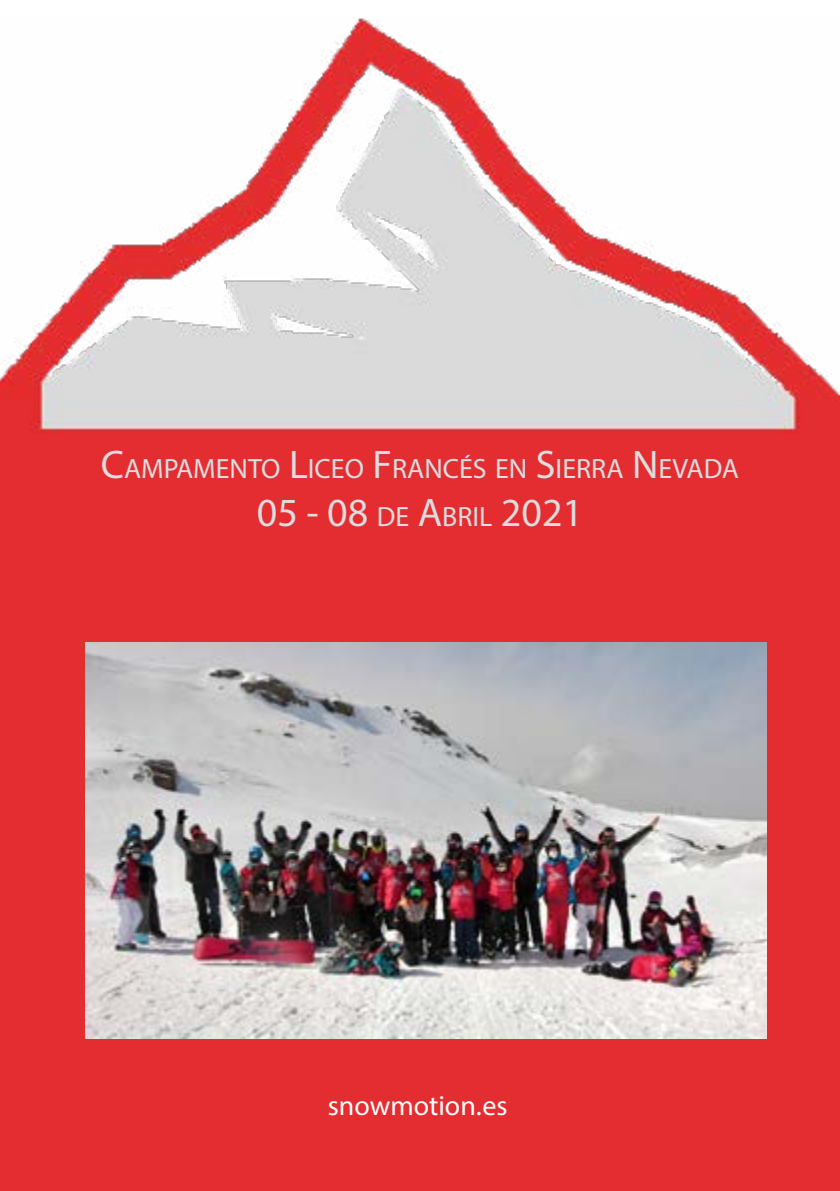
<style>
.page{position:relative;width:840px;height:1191px;background:#fff}
.page>*{position:absolute;margin:0;border:0;box-sizing:border-box;transform-origin:0 0}
.t1{font:40px "Myriad Pro";color:#dddcdf}
.t2{font:28px "Myriad Pro";color:#dddcdf}
.t3{font:28px "Myriad Hebrew";color:#fff}
.s1{font-size:40px}
.s2{font-size:28px}
</style>
<div class="page">
<img style="left:0;top:18px;width:839px;height:1173px">
<img style="left:85px;top:643px;width:680px;height:395px">
<p class="t2" style="left:101px;top:451px;width:639px"><span class="s1">C</span>AMPAMENTO <span class="s1">L</span>ICEO <span class="s1">F</span>RANCÉS EN <span class="s1">S</span>IERRA <span class="s1">N</span> EVADA</p>
<h1 class="t1" style="left:257px;top:487px;width:327px">05 - 08 <span class="s2">DE</span> A<span class="s2">BRIL</span> 2021</h1>
<p class="t3" style="left:328px;top:1090px;width:181px">snowmotion.es</p>
</div>
